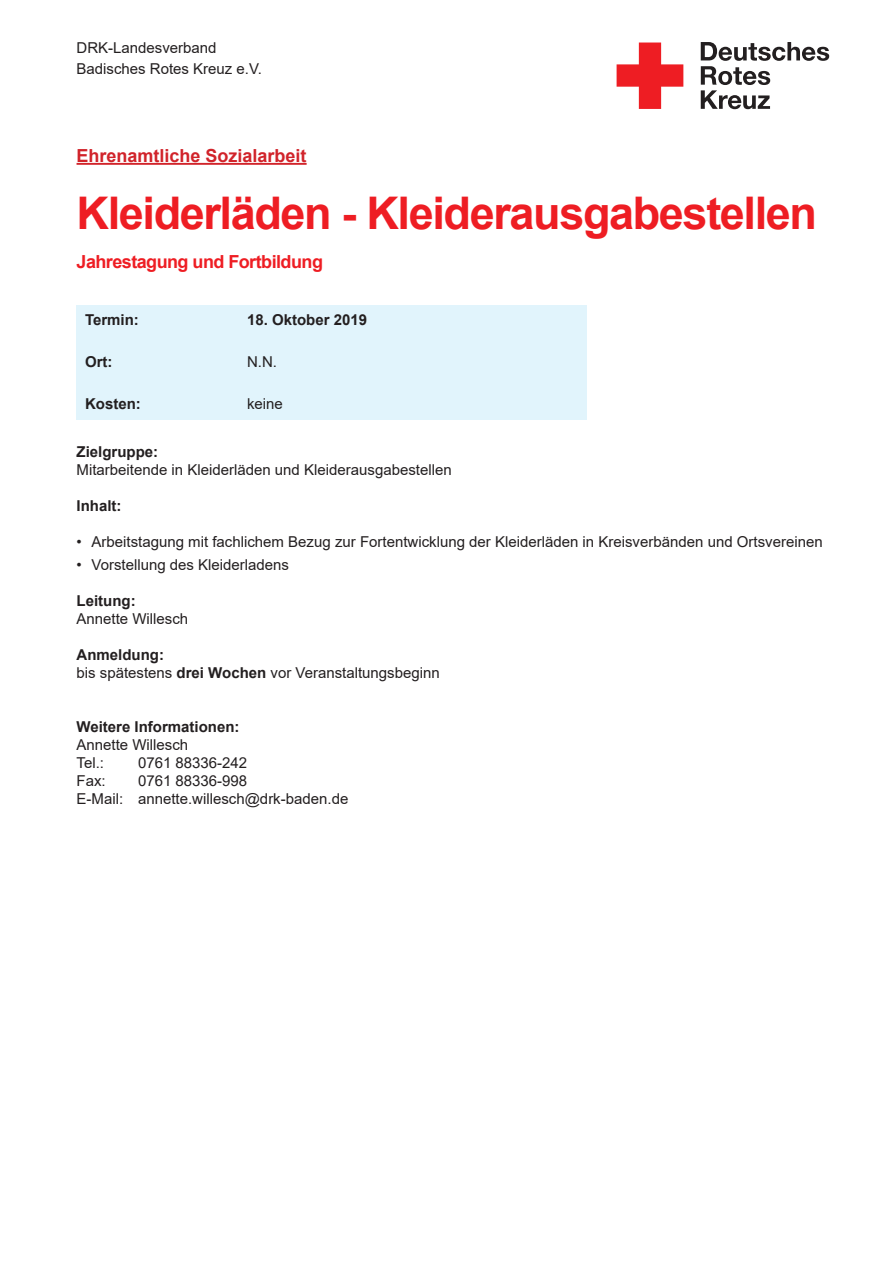
<style>
.page{position:relative;width:893px;height:1263px;background:#fff}
.page>*{position:absolute;margin:0;border:0;box-sizing:border-box;transform-origin:0 0}
.t1{font:700 45px "Arial";letter-spacing:-.03em;color:#ee1d23}
.t2{font:700 18px "Arial";letter-spacing:-.03em;color:#ee1d23}
.t3{font:700 18px "Arial";color:#d1232a}
.t4{font:15px/18px "Arial";color:#231f20}
.t5{font:700 15px "Arial";color:#231f20}
.s1{font-weight:700}
</style>
<div class="page">
<svg style="left:617px;top:43px;width:66px;height:66px"></svg>
<svg style="left:701px;top:43px;width:128px;height:66px"></svg>
<div style="left:77px;top:305px;width:510px;height:115px;background:#e1f4fc"></div>
<hr style="left:77px;top:163px;width:230px;height:2px;background:#d1232a">
<p class="t4" style="left:77px;top:38px;width:187px;line-height:21px">DRK-Landesverband<br>Badisches Rotes Kreuz e.V.</p>
<p class="t3" style="left:77px;top:143px;width:232px">Ehrenamtliche Sozialarbeit</p>
<h1 class="t1" style="left:77px;top:182px;width:742px">Kleiderläden - Kleiderausgabestellen</h1>
<p class="t2" style="left:77px;top:249px;width:248px">Jahrestagung und Fortbildung</p>
<p class="t5" style="left:85px;top:309px;width:55px">Termin:</p>
<p class="t5" style="left:247px;top:309px;width:122px">18. Oktober 2019</p>
<p class="t5" style="left:85px;top:351px;width:29px">Ort:</p>
<p class="t4" style="left:247px;top:352px;width:31px">N.N.</p>
<p class="t5" style="left:85px;top:393px;width:57px">Kosten:</p>
<p class="t4" style="left:247px;top:394px;width:37px">keine</p>
<p class="t5" style="left:77px;top:442px;width:83px">Zielgruppe:</p>
<p class="t4" style="left:77px;top:461px;width:377px">Mitarbeitende in Kleiderläden und Kleiderausgabestellen</p>
<p class="t5" style="left:77px;top:496px;width:47px">Inhalt:</p>
<p class="t4" style="left:77px;top:533px;width:748px">• Arbeitstagung mit fachlichem Bezug zur Fortentwicklung der Kleiderläden in Kreisverbänden und Ortsvereinen</p>
<p class="t4" style="left:77px;top:555px;width:214px">• Vorstellung des Kleiderladens</p>
<p class="t5" style="left:77px;top:590px;width:61px">Leitung:</p>
<p class="t4" style="left:77px;top:609px;width:113px">Annette Willesch</p>
<p class="t4" style="left:77px;top:645px;width:365px"><span class="s1">Anmeldung:<br></span>bis spätestens <span class="s1">drei Wochen</span> vor Veranstaltungsbeginn</p>
<p class="t5" style="left:77px;top:716px;width:165px">Weitere Informationen:</p>
<p class="t4" style="left:77px;top:735px;width:113px">Annette Willesch<br>Tel.:</p>
<p class="t4" style="left:138px;top:753px;width:111px">0761 88336-242</p>
<p class="t4" style="left:77px;top:771px;width:273px;text-indent:62px">0761 88336-998<br>E-Mail: annette.willesch@drk-baden.de</p>
<p class="t4" style="left:77px;top:771px;width:31px">Fax:</p>
</div>
